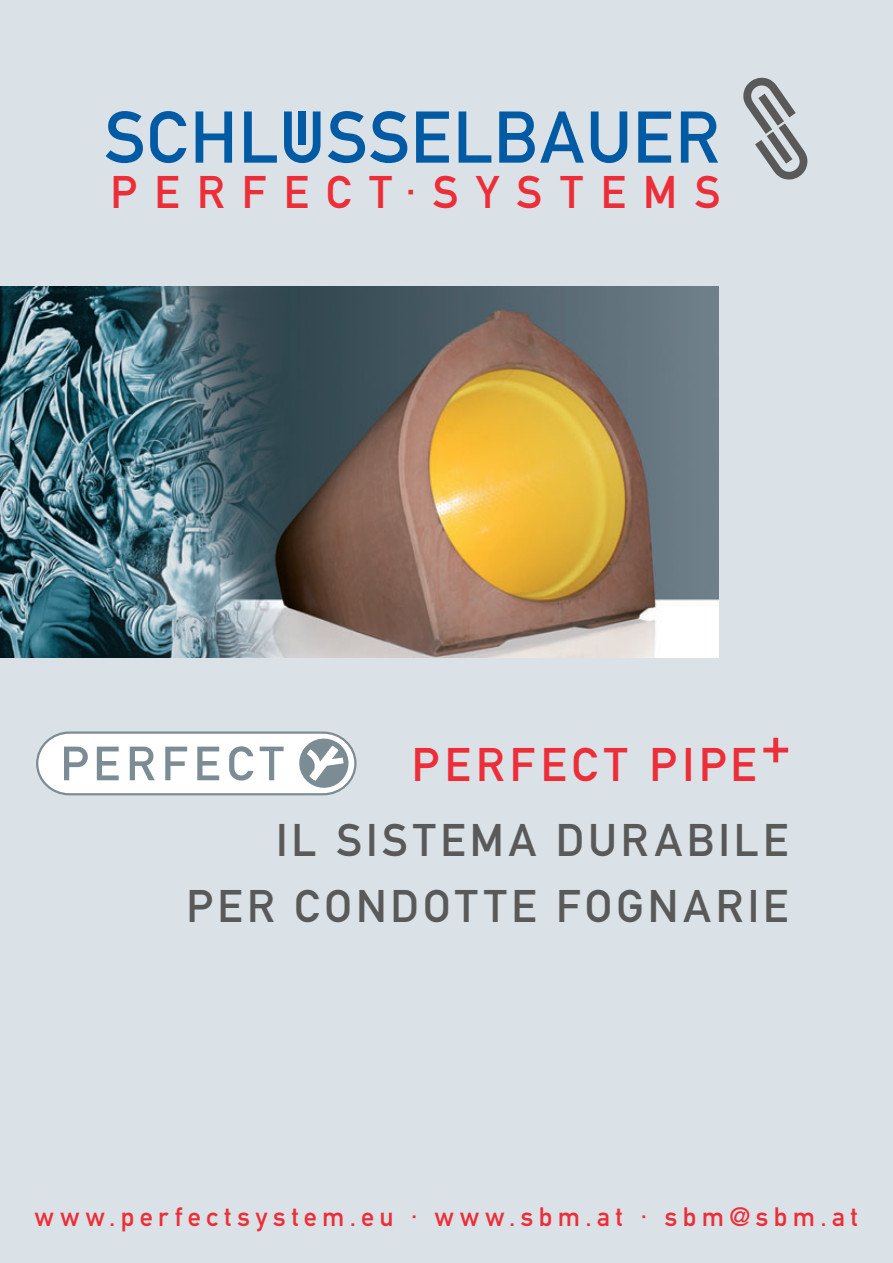
<style>
.page{position:relative;width:893px;height:1263px;background:#dae2e7}
.page>*{position:absolute;margin:0;border:0;box-sizing:border-box;transform-origin:0 0}
.t1{font:46.5px "DIN1451 neu+BEJRSL";letter-spacing:.12em;color:#ed2e38}
.t2{font:45px/66px "DIN1451 neu+BEJRSL";letter-spacing:.1em;color:#595959;text-align:right}
.t3{font:45px "DIN1451 neu+BEJRSL";letter-spacing:.39em;color:#ed2e38}
.t4{font:26.25px "DIN1451 neu+BEJRSL";letter-spacing:.205em;color:#ed2e38}
</style>
<div class="page">
<svg style="left:743px;top:77px;width:65px;height:103px"></svg>
<svg style="left:106px;top:111px;width:37px;height:52px"></svg>
<svg style="left:150px;top:111px;width:36px;height:52px"></svg>
<svg style="left:196px;top:111px;width:36px;height:52px"></svg>
<svg style="left:244px;top:111px;width:33px;height:52px"></svg>
<svg style="left:284px;top:111px;width:37px;height:52px"></svg>
<svg style="left:328px;top:111px;width:79px;height:52px"></svg>
<svg style="left:416px;top:111px;width:33px;height:52px"></svg>
<svg style="left:459px;top:111px;width:32px;height:52px"></svg>
<svg style="left:499px;top:111px;width:85px;height:52px"></svg>
<svg style="left:591px;top:111px;width:36px;height:52px"></svg>
<svg style="left:638px;top:111px;width:33px;height:52px"></svg>
<svg style="left:681px;top:111px;width:37px;height:52px"></svg>
<div style="left:298px;top:111px;width:8px;height:34px;background:#015aa4"></div>
<img style="left:0;top:287px;width:718px;height:370px">
<svg style="left:763px;top:737px;width:26px;height:26px"></svg>
<svg style="left:36px;top:731px;width:321px;height:64px;background:#dadfe1"></svg>
<h2 class="t3" style="left:110px;top:176px;width:612px">PERFECT·SYSTEMS</h2>
<h1 class="t1" style="left:412px;top:748px;width:379px">PERFECT PIPE+</h1>
<h2 class="t2" style="left:187px;top:812px;width:603px">IL SISTEMA DURABILE<br>PER CONDOTTE FOGNARIE</h2>
<p class="t4" style="left:35px;top:1207px;width:824px">www.perfectsystem.eu · www.sbm.at · sbm@sbm.at</p>
</div>
